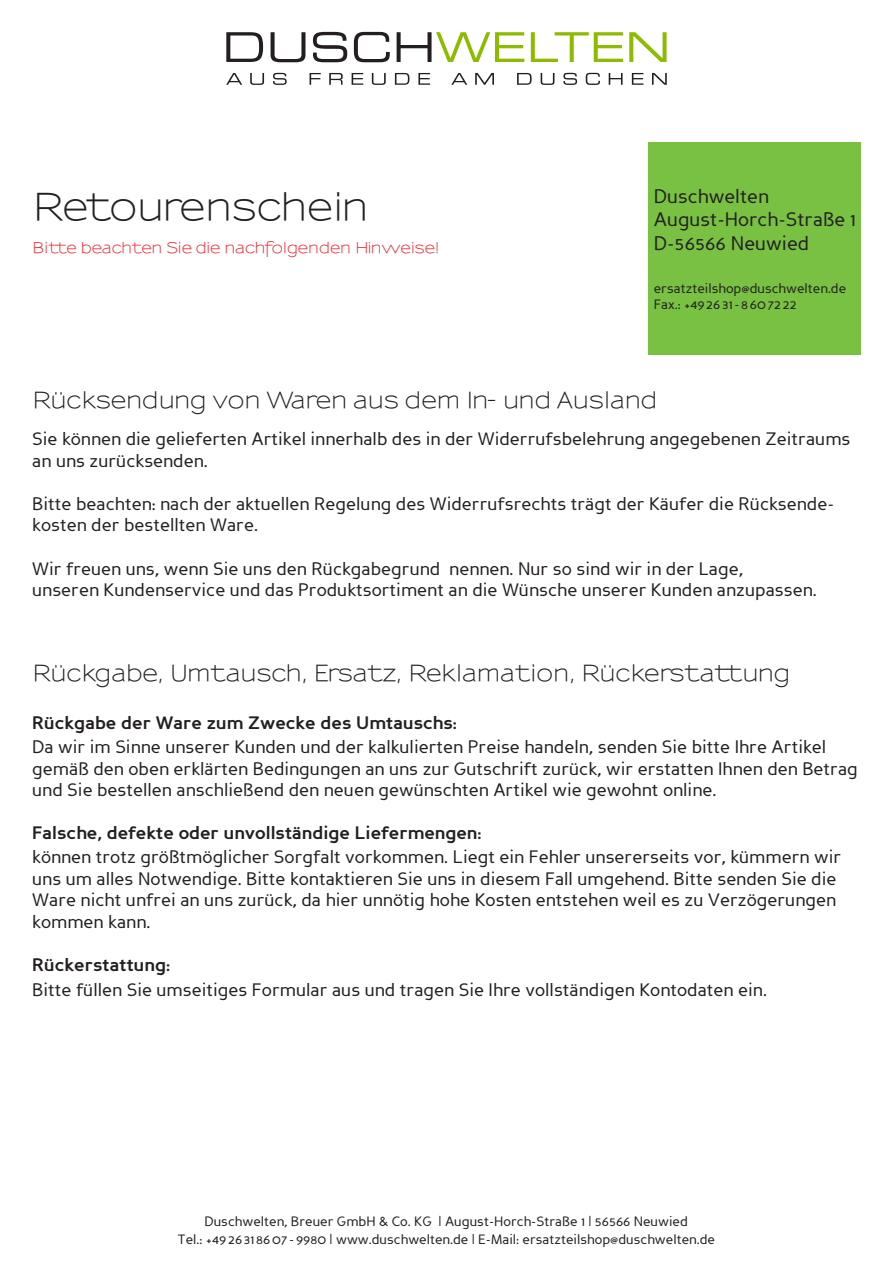
<style>
.page{position:relative;width:893px;height:1263px;background:#fff}
.page>*{position:absolute;margin:0;border:0;box-sizing:border-box;transform-origin:0 0}
.t1{font:600 37.5px "Sansumi";color:#231f20}
.t2{font:600 22.5px "Sansumi";color:#231f20}
.t3{font:19.5px/23.4px "Perspective Sans";color:#231f20}
.t4{font:18px/21.5px "Perspective Sans";color:#231f20}
.t5{font:700 18px "Perspective Sans";color:#231f20}
.t6{font:600 15px "Sansumi";color:#ee1d23}
.t7{font:13.5px/16.2px "Perspective Sans";color:#231f20}
</style>
<div class="page">
<svg style="left:226px;top:32px;width:37px;height:30px"></svg>
<svg style="left:271px;top:32px;width:34px;height:30px"></svg>
<svg style="left:313px;top:32px;width:34px;height:30px"></svg>
<svg style="left:354px;top:32px;width:36px;height:30px"></svg>
<svg style="left:397px;top:32px;width:127px;height:30px"></svg>
<svg style="left:531px;top:32px;width:92px;height:30px"></svg>
<svg style="left:629px;top:32px;width:38px;height:30px"></svg>
<svg style="left:226px;top:73px;width:16px;height:12px"></svg>
<svg style="left:250px;top:73px;width:14px;height:12px"></svg>
<svg style="left:273px;top:73px;width:14px;height:12px"></svg>
<svg style="left:310px;top:73px;width:11px;height:12px"></svg>
<svg style="left:329px;top:73px;width:14px;height:12px"></svg>
<svg style="left:352px;top:73px;width:11px;height:12px"></svg>
<svg style="left:372px;top:73px;width:14px;height:12px"></svg>
<svg style="left:395px;top:73px;width:14px;height:12px"></svg>
<svg style="left:418px;top:73px;width:12px;height:12px"></svg>
<svg style="left:451px;top:73px;width:16px;height:12px"></svg>
<svg style="left:475px;top:73px;width:19px;height:12px"></svg>
<svg style="left:517px;top:73px;width:15px;height:12px"></svg>
<svg style="left:541px;top:73px;width:13px;height:12px"></svg>
<svg style="left:563px;top:73px;width:14px;height:12px"></svg>
<svg style="left:586px;top:73px;width:14px;height:12px"></svg>
<svg style="left:609px;top:73px;width:14px;height:12px"></svg>
<svg style="left:632px;top:73px;width:11px;height:12px"></svg>
<svg style="left:652px;top:73px;width:15px;height:12px"></svg>
<div style="left:648px;top:142px;width:213px;height:213px;background:#79c142"></div>
<h1 class="t1" style="left:32px;top:188px;width:338px">Retourenschein</h1>
<p class="t6" style="left:32px;top:240px;width:409px">Bitte beachten Sie die nachfolgenden Hinweise!</p>
<p class="t3" style="left:654px;top:185px;width:204px">Duschwelten<br>August-Horch-Straße 1<br>D-56566 Neuwied</p>
<p class="t7" style="left:654px;top:280px;width:194px">ersatzteilshop@duschwelten.de<br>Fax.: +492631-8607222</p>
<p class="t2" style="left:32px;top:388px;width:627px">Rücksendung von Waren aus dem In- und Ausland</p>
<p class="t4" style="left:32px;top:428px;width:820px">Sie können die gelieferten Artikel innerhalb des in der Widerrufsbelehrung angegebenen Zeitraums an uns zurücksenden.</p>
<p class="t4" style="left:32px;top:493px;width:804px">Bitte beachten: nach der aktuellen Regelung des Widerrufsrechts trägt der Käufer die Rücksende&shy;kosten der bestellten Ware.</p>
<p class="t4" style="left:32px;top:558px;width:786px">Wir freuen uns, wenn Sie uns den Rückgabegrund nennen. Nur so sind wir in der Lage,<br>unseren Kundenservice und das Produktsortiment an die Wünsche unserer Kunden anzupassen.</p>
<p class="t2" style="left:32px;top:661px;width:760px">Rückgabe, Umtausch, Ersatz, Reklamation, Rückerstattung</p>
<p class="t5" style="left:32px;top:712px;width:426px">Rückgabe der Ware zum Zwecke des Umtauschs:</p>
<p class="t4" style="left:32px;top:737px;width:827px">Da wir im Sinne unserer Kunden und der kalkulierten Preise handeln, senden Sie bitte Ihre Artikel gemäß den oben erklärten Bedingungen an uns zur Gutschrift zurück, wir erstatten Ihnen den Betrag und Sie bestellen anschließend den neuen gewünschten Artikel wie gewohnt online.</p>
<p class="t5" style="left:32px;top:822px;width:451px">Falsche, defekte oder unvollständige Liefermengen:</p>
<p class="t4" style="left:32px;top:847px;width:810px">können trotz größtmöglicher Sorgfalt vorkommen. Liegt ein Fehler unsererseits vor, kümmern wir uns um alles Notwendige. Bitte kontaktieren Sie uns in diesem Fall umgehend. Bitte senden Sie die Ware nicht unfrei an uns zurück, da hier unnötig hohe Kosten entstehen weil es zu Verzögerungen kommen kann.</p>
<p class="t5" style="left:32px;top:954px;width:139px">Rückerstattung:</p>
<p class="t4" style="left:32px;top:980px;width:736px">Bitte füllen Sie umseitiges Formular aus und tragen Sie Ihre vollständigen Kontodaten ein.</p>
<p class="t7" style="left:177px;top:1213px;width:539px;line-height:17.5px;text-align:center">Duschwelten, Breuer GmbH &amp; Co. KG | August-Horch-Straße 1 | 56566 Neuwied<br>Tel.: +4926318607 -9980 | www.duschwelten.de | E-Mail: ersatzteilshop@duschwelten.de</p>
</div>
